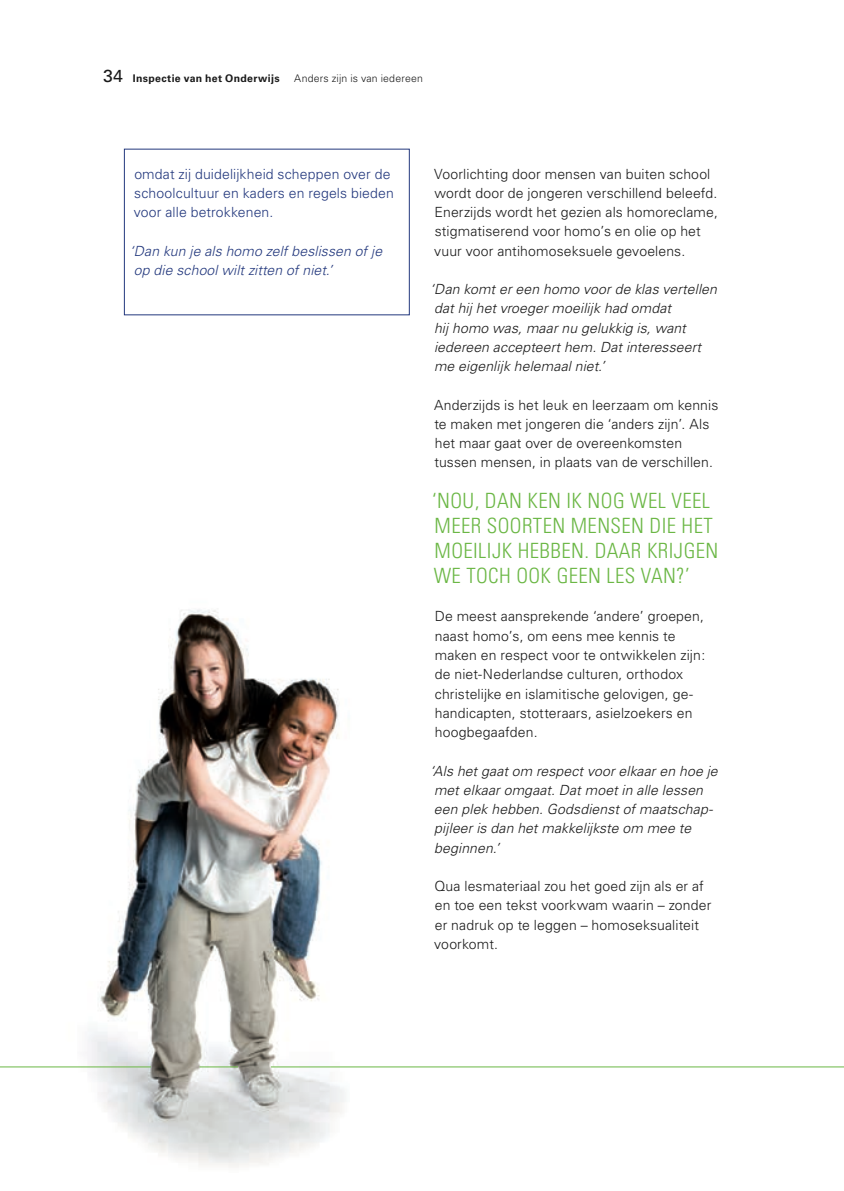
<style>
.page{position:relative;width:844px;height:1191px;background:#fff}
.page>*{position:absolute;margin:0;border:0;box-sizing:border-box;transform-origin:0 0}
.t1{font:300 condensed 21px/25.2px "Univers";letter-spacing:.02em;color:#6bb745}
.t2{font:300 14px/19.2px "Univers";letter-spacing:.01em;color:#1a1a1a}
.t3{font:italic 300 14px/19.2px "Univers";letter-spacing:.01em;color:#1a1a1a}
.t4{font:300 14px/19.2px "Univers";letter-spacing:.01em;color:#23387d}
.t5{font:italic 300 14px/19.2px "Univers";letter-spacing:.01em;color:#23387d}
.t6{font:700 10.5px "Univers LT";letter-spacing:.035em;color:#1a1a1a}
.t7{font:300 10.5px "Univers";letter-spacing:.02em;color:#1a1a1a}
.s1{font-family:"Univers";font-weight:400;font-size:17.5px}
</style>
<div class="page">
<img style="left:47px;top:609px;width:399px;height:558px">
<hr style="left:0;top:1066px;width:151px;height:1px;background:#6bb745">
<hr style="left:199px;top:1066px;width:39px;height:1px;background:#6bb745">
<hr style="left:271px;top:1066px;width:572px;height:1px;background:#6bb745">
<p class="t6" style="left:103px;top:72px;width:178px"><span class="s1">34</span> Inspectie van het Onderwijs</p>
<p class="t7" style="left:294px;top:72px;width:130px">Anders zijn is van iedereen</p>
<p class="t4" style="left:134px;top:164px;width:261px">omdat zij duidelijkheid scheppen over de schoolcultuur en kaders en regels bieden voor alle betrokkenen.</p>
<p class="t5" style="left:130px;top:241px;width:254px">‘Dan kun je als homo zelf beslissen of je op die school wilt zitten of niet.’</p>
<p class="t2" style="left:434px;top:164px;width:285px">Voorlichting door mensen van buiten school wordt door de jongeren verschillend beleefd.<br>Enerzijds wordt het gezien als homoreclame, stigmatiserend voor homo’s en olie op het vuur voor antihomoseksuele gevoelens.</p>
<p class="t3" style="left:430px;top:279px;width:288px">‘Dan komt er een homo voor de klas vertellen dat hij het vroeger moeilijk had omdat<br>hij homo was, maar nu gelukkig is, want iedereen accepteert hem. Dat interesseert me eigenlijk helemaal niet.’</p>
<p class="t2" style="left:434px;top:395px;width:286px">Anderzijds is het leuk en leerzaam om kennis te maken met jongeren die ‘anders zijn’. Als het maar gaat over de overeenkomsten tussen mensen, in plaats van de verschillen.</p>
<h1 class="t1" style="left:432px;top:487px;width:287px">‘NOU, DAN KEN IK NOG WEL VEEL<br>MEER SOORTEN MENSEN DIE HET<br>MOEILIJK HEBBEN. DAAR KRIJGEN<br>WE TOCH OOK GEEN LES VAN?’</h1>
<p class="t2" style="left:434px;top:607px;width:272px">De meest aansprekende ‘andere’ groepen, naast homo’s, om eens mee kennis te maken en respect voor te ontwikkelen zijn: de niet-Nederlandse culturen, orthodox christelijke en islamitische gelovigen, ge&shy;handicapten, stotteraars, asielzoekers en hoogbegaafden.</p>
<p class="t3" style="left:430px;top:761px;width:289px">‘Als het gaat om respect voor elkaar en hoe je met elkaar omgaat. Dat moet in alle lessen een plek hebben. Godsdienst of maatschap&shy;pijleer is dan het makkelijkste om mee te beginnen.’</p>
<p class="t2" style="left:434px;top:876px;width:278px">Qua lesmateriaal zou het goed zijn als er af en toe een tekst voorkwam waarin – zonder er nadruk op te leggen – homoseksualiteit voorkomt.</p>
</div>
